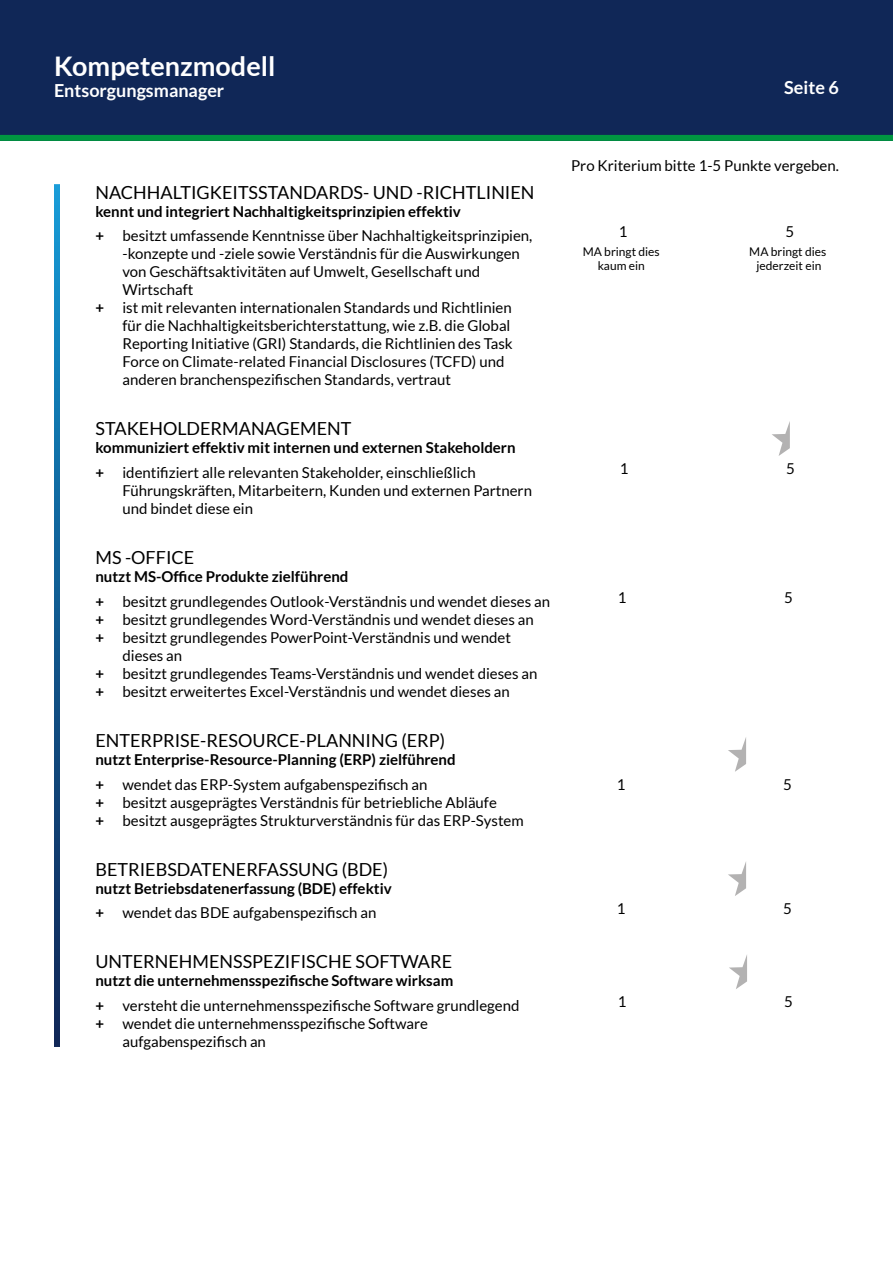
<style>
.page{position:relative;width:893px;height:1263px;background:#fff}
.page>*{position:absolute;margin:0;border:0;box-sizing:border-box;transform-origin:0 0}
.t1{font:700 27px "Lato";color:#fff}
.t2{font:18px "Lato";color:#000}
.t3{font:700 18px "Lato";color:#fff}
.t4{font:15px/24.8px "Lato";color:#000}
.t5{font:700 15px/24.8px "Lato";color:#000}
.t6{font:12px/14.4px "Lato";color:#000;text-align:center}
.s1{font-weight:700}
.s2{font-weight:400}
</style>
<div class="page">
<div style="left:0;top:0;width:893px;height:141px;background:#102757"></div>
<div style="left:0;top:135px;width:893px;height:6px;background:#009641"></div>
<svg style="left:729px;top:955px;width:18px;height:34px"></svg>
<svg style="left:728px;top:862px;width:18px;height:34px"></svg>
<svg style="left:728px;top:737px;width:18px;height:35px"></svg>
<svg style="left:54px;top:184px;width:6px;height:863px"></svg>
<svg style="left:772px;top:421px;width:18px;height:35px"></svg>
<h1 class="t1" style="left:54px;top:50px;width:223px">Kompetenzmodell</h1>
<p class="t3" style="left:54px;top:80px;width:172px">Entsorgungsmanager</p>
<p class="t3" style="left:784px;top:77px;width:56px">Seite 6</p>
<p class="t2" style="left:95px;top:182px;width:441px">NACHHALTIGKEITSSTANDARDS- UND -RICHTLINIEN</p>
<p class="t4" style="left:95px;top:199px;width:439px"><span class="s1">kennt und integriert Nachhaltigkeitsprinzipien effektiv<br>+</span> besitzt umfassende Kenntnisse über Nachhaltigkeitsprinzipien,</p>
<p class="t4" style="left:122px;top:241px;width:399px">-konzepte und -ziele sowie Verständnis für die Auswirkungen</p>
<p class="t4" style="left:122px;top:259px;width:359px">von Geschäftsaktivitäten auf Umwelt, Gesellschaft und</p>
<p class="t4" style="left:122px;top:277px;width:72px">Wirtschaft</p>
<p class="t4" style="left:95px;top:295px;width:418px"><span class="s1">+</span> ist mit relevanten internationalen Standards und Richtlinien</p>
<p class="t4" style="left:122px;top:313px;width:389px">für die Nachhaltigkeitsberichterstattung, wie z.B. die Global</p>
<p class="t4" style="left:122px;top:331px;width:392px">Reporting Initiative (GRI) Standards, die Richtlinien des Task</p>
<p class="t4" style="left:122px;top:349px;width:383px">Force on Climate-related Financial Disclosures (TCFD) und</p>
<p class="t4" style="left:122px;top:367px;width:330px">anderen branchenspezifischen Standards, vertraut</p>
<p class="t2" style="left:95px;top:419px;width:257px">STAKEHOLDERMANAGEMENT</p>
<p class="t5" style="left:95px;top:435px;width:422px">kommuniziert effektiv mit internen und externen Stakeholdern + <span class="s2">identifiziert alle relevanten Stakeholder, einschließlich</span></p>
<p class="t4" style="left:122px;top:482px;width:411px;line-height:18px">Führungskräften, Mitarbeitern, Kunden und externen Partnern und bindet diese ein</p>
<p class="t2" style="left:95px;top:547px;width:100px">MS -OFFICE</p>
<p class="t4" style="left:95px;top:564px;width:456px"><span class="s1">nutzt MS-Office Produkte zielführend<br>+</span> besitzt grundlegendes Outlook-Verständnis und wendet dieses an</p>
<p class="t4" style="left:95px;top:607px;width:440px"><span class="s1">+</span> besitzt grundlegendes Word-Verständnis und wendet dieses an</p>
<p class="t4" style="left:95px;top:625px;width:417px"><span class="s1">+</span> besitzt grundlegendes PowerPoint-Verständnis und wendet</p>
<p class="t4" style="left:122px;top:643px;width:61px">dieses an</p>
<p class="t4" style="left:95px;top:661px;width:443px"><span class="s1">+</span> besitzt grundlegendes Teams-Verständnis und wendet dieses an</p>
<p class="t4" style="left:95px;top:679px;width:416px"><span class="s1">+</span> besitzt erweitertes Excel-Verständnis und wendet dieses an</p>
<p class="t2" style="left:95px;top:730px;width:351px">ENTERPRISE-RESOURCE-PLANNING (ERP)</p>
<p class="t5" style="left:95px;top:747px;width:362px">nutzt Enterprise-Resource-Planning (ERP) zielführend + <span class="s2">wendet das ERP-System aufgabenspezifisch an</span></p>
<p class="t4" style="left:95px;top:793px;width:430px;line-height:18px"><span class="s1">+</span> besitzt ausgeprägtes Verständnis für betriebliche Abläufe<br><span class="s1">+</span> besitzt ausgeprägtes Strukturverständnis für das ERP-System</p>
<p class="t2" style="left:95px;top:859px;width:294px">BETRIEBSDATENERFASSUNG (BDE)</p>
<p class="t5" style="left:95px;top:875px;width:298px">nutzt Betriebsdatenerfassung (BDE) effektiv + <span class="s2">wendet das BDE aufgabenspezifisch an</span></p>
<p class="t2" style="left:95px;top:952px;width:358px">UNTERNEHMENSSPEZIFISCHE SOFTWARE</p>
<p class="t4" style="left:95px;top:968px;width:426px"><span class="s1">nutzt die unternehmensspezifische Software wirksam<br>+</span> versteht die unternehmensspezifische Software grundlegend</p>
<p class="t4" style="left:122px;top:1014px;width:307px;line-height:18px;text-indent:-27px"><span class="s1">+</span> wendet die unternehmensspezifische Software aufgabenspezifisch an</p>
<p class="t4" style="left:571px;top:153px;width:269px">Pro Kriterium bitte 1-5 Punkte vergeben.</p>
<p class="t4" style="left:619px;top:219px;width:10px">1</p>
<p class="t4" style="left:785px;top:219px;width:10px">5</p>
<p class="t6" style="left:583px;top:244px;width:79px">MA bringt dies kaum ein</p>
<p class="t6" style="left:749px;top:244px;width:79px">MA bringt dies jederzeit ein</p>
<p class="t4" style="left:620px;top:456px;width:10px">1</p>
<p class="t4" style="left:786px;top:456px;width:10px">5</p>
<p class="t4" style="left:618px;top:585px;width:10px">1</p>
<p class="t4" style="left:784px;top:585px;width:10px">5</p>
<p class="t4" style="left:617px;top:772px;width:10px">1</p>
<p class="t4" style="left:783px;top:772px;width:10px">5</p>
<p class="t4" style="left:617px;top:896px;width:10px">1</p>
<p class="t4" style="left:783px;top:896px;width:10px">5</p>
<p class="t4" style="left:618px;top:989px;width:10px">1</p>
<p class="t4" style="left:784px;top:989px;width:10px">5</p>
</div>
